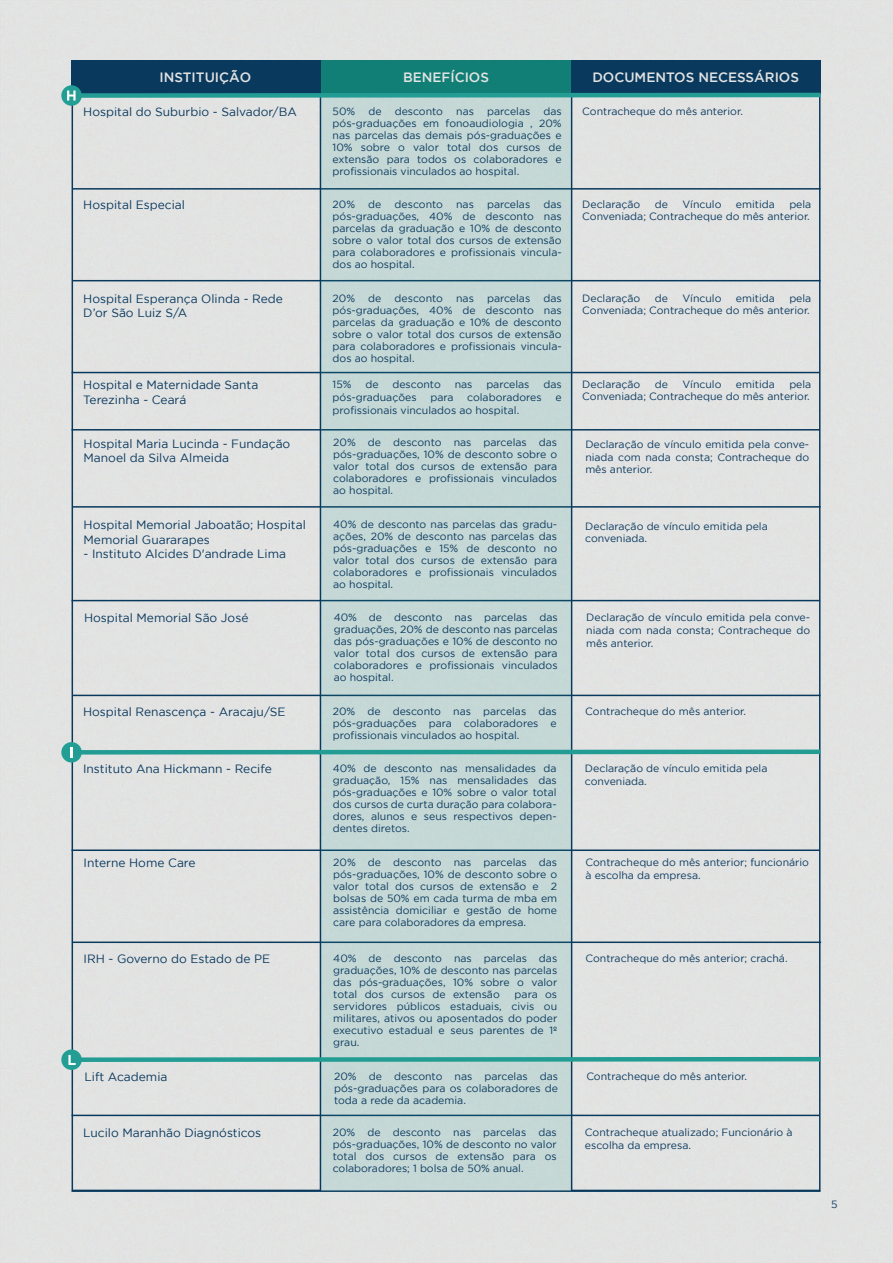
<style>
.page{position:relative;width:893px;height:1263px;background:#fff}
.page>*{position:absolute;margin:0;border:0;box-sizing:border-box;transform-origin:0 0}
.t1{font:500 13.5px "Gotham";color:#e3e4e3}
.t2{font:12px/14.4px "Gotham";color:#0a395e}
.t3{font:10.5px/12px "Gotham";color:#0a395e;text-align:justify}
</style>
<div class="page">
<div style="left:0;top:0;width:869px;height:1263px;background:#e2e3e2"></div>
<div style="left:72px;top:101px;width:249px;height:1089px;background:#e2e3e2"></div>
<div style="left:571px;top:101px;width:249px;height:1089px;background:#e2e3e2"></div>
<div style="left:72px;top:60px;width:249px;height:34px;background:#0a395e"></div>
<div style="left:321px;top:60px;width:250px;height:34px;background:#117f75"></div>
<div style="left:571px;top:60px;width:249px;height:34px;background:#0a395e"></div>
<hr style="left:72px;top:188px;width:748px;height:2px;background:#09395d">
<hr style="left:72px;top:280px;width:748px;height:1px;background:#09395d">
<hr style="left:72px;top:372px;width:748px;height:1px;background:#09395d">
<hr style="left:72px;top:429px;width:748px;height:1px;background:#09395d">
<hr style="left:72px;top:506px;width:749px;height:2px;background:#09395d">
<hr style="left:72px;top:600px;width:748px;height:1px;background:#09395d">
<hr style="left:72px;top:1190px;width:748px;height:2px;background:#09395d">
<hr style="left:72px;top:695px;width:748px;height:1px;background:#09395d">
<hr style="left:72px;top:849px;width:748px;height:2px;background:#09395d">
<hr style="left:72px;top:941px;width:749px;height:2px;background:#09395d">
<hr style="left:72px;top:1115px;width:748px;height:1px;background:#09395d">
<div style="left:321px;top:94px;width:250px;height:1097px;background:#c5d8d6"></div>
<div style="left:61px;top:85px;width:21px;height:21px;background:#239e94;border-radius:50%"></div>
<div style="left:61px;top:742px;width:21px;height:20px;background:#239e94;border-radius:50%"></div>
<div style="left:61px;top:1049px;width:21px;height:21px;background:#239e94;border-radius:50%"></div>
<svg style="left:67px;top:90px;width:758px;height:11px"></svg>
<svg style="left:70px;top:747px;width:755px;height:10px;background:#85c0bc"></svg>
<svg style="left:68px;top:1055px;width:757px;height:10px"></svg>
<p class="t1" style="left:159px;top:69px;width:93px">INSTITUIÇÃO</p>
<p class="t1" style="left:403px;top:69px;width:87px">BENEFÍCIOS</p>
<p class="t1" style="left:592px;top:69px;width:208px">DOCUMENTOS NECESSÁRIOS</p>
<p class="t2" style="left:83px;top:105px;width:215px">Hospital do Suburbio - Salvador/BA</p>
<p class="t3" style="left:582px;top:105px;width:162px">Contracheque do mês anterior.</p>
<p class="t3" style="left:333px;top:105px;width:231px;text-indent:211px">das pós-graduações em fonoaudiologia , 20% nas parcelas das demais pós-graduações e 10% sobre o valor total dos cursos de extensão para todos os colaboradores e profissionais vinculados ao hospital.</p>
<p class="t3" style="left:333px;top:105px;width:24px">50%</p>
<p class="t3" style="left:368px;top:105px;width:15px">de</p>
<p class="t3" style="left:395px;top:105px;width:81px">desconto nas</p>
<p class="t3" style="left:487px;top:105px;width:45px">parcelas</p>
<p class="t2" style="left:83px;top:198px;width:103px">Hospital Especial</p>
<p class="t3" style="left:333px;top:198px;width:231px;text-indent:211px">das pós-graduações, 40% de desconto nas parcelas da graduação e 10% de desconto sobre o valor total dos cursos de extensão para colaboradores e profissionais vincula&shy;dos ao hospital.</p>
<p class="t3" style="left:582px;top:198px;width:60px">Declaração</p>
<p class="t3" style="left:655px;top:198px;width:15px">de</p>
<p class="t3" style="left:682px;top:198px;width:41px">Vínculo</p>
<p class="t3" style="left:736px;top:198px;width:41px">emitida</p>
<p class="t3" style="left:333px;top:198px;width:24px">20%</p>
<p class="t3" style="left:368px;top:198px;width:15px">de</p>
<p class="t3" style="left:395px;top:198px;width:50px">desconto</p>
<p class="t3" style="left:456px;top:198px;width:19px">nas</p>
<p class="t3" style="left:487px;top:198px;width:45px">parcelas</p>
<p class="t3" style="left:582px;top:198px;width:231px;text-align:right">pela<br>Conveniada; Contracheque do mês anterior.</p>
<p class="t2" style="left:83px;top:291px;width:201px">Hospital Esperança Olinda - Rede<br>D’or São Luiz S/A</p>
<p class="t3" style="left:333px;top:292px;width:231px;text-indent:211px">das pós-graduações, 40% de desconto nas parcelas da graduação e 10% de desconto sobre o valor total dos cursos de extensão para colaboradores e profissionais vincula&shy;dos ao hospital.</p>
<p class="t3" style="left:582px;top:292px;width:60px">Declaração</p>
<p class="t3" style="left:655px;top:292px;width:15px">de</p>
<p class="t3" style="left:682px;top:292px;width:41px">Vínculo</p>
<p class="t3" style="left:736px;top:292px;width:41px">emitida</p>
<p class="t3" style="left:333px;top:292px;width:24px">20%</p>
<p class="t3" style="left:368px;top:292px;width:15px">de</p>
<p class="t3" style="left:395px;top:292px;width:50px">desconto</p>
<p class="t3" style="left:456px;top:292px;width:19px">nas</p>
<p class="t3" style="left:487px;top:292px;width:45px">parcelas</p>
<p class="t3" style="left:582px;top:292px;width:231px;text-align:right">pela<br>Conveniada; Contracheque do mês anterior.</p>
<p class="t2" style="left:83px;top:378px;width:177px">Hospital e Maternidade Santa<br>Terezinha - Ceará</p>
<p class="t3" style="left:333px;top:378px;width:20px">15%</p>
<p class="t3" style="left:365px;top:378px;width:15px">de</p>
<p class="t3" style="left:392px;top:378px;width:50px">desconto</p>
<p class="t3" style="left:455px;top:378px;width:19px">nas</p>
<p class="t3" style="left:486px;top:378px;width:45px">parcelas</p>
<p class="t3" style="left:543px;top:378px;width:20px">das</p>
<p class="t3" style="left:333px;top:391px;width:86px">pós-graduações</p>
<p class="t3" style="left:430px;top:391px;width:25px">para</p>
<p class="t3" style="left:467px;top:391px;width:76px">colaboradores</p>
<p class="t3" style="left:555px;top:391px;width:8px">e</p>
<p class="t3" style="left:333px;top:404px;width:188px">profissionais vinculados ao hospital.</p>
<p class="t3" style="left:582px;top:378px;width:60px">Declaração</p>
<p class="t3" style="left:655px;top:378px;width:15px">de</p>
<p class="t3" style="left:682px;top:378px;width:41px">Vínculo</p>
<p class="t3" style="left:736px;top:378px;width:41px">emitida</p>
<p class="t3" style="left:582px;top:378px;width:231px;text-align:right">pela<br>Conveniada; Contracheque do mês anterior.</p>
<p class="t2" style="left:84px;top:436px;width:208px">Hospital Maria Lucinda - Fundação<br>Manoel da Silva Almeida</p>
<p class="t3" style="left:333px;top:437px;width:225px">20% de desconto nas parcelas das pós-graduações, 10% de desconto sobre o valor total dos cursos de extensão para colaboradores e profissionais vinculados ao hospital.</p>
<p class="t3" style="left:585px;top:438px;width:225px;line-height:12.6px">Declaração de vínculo emitida pela conve&shy;niada com nada consta; Contracheque do mês anterior.</p>
<p class="t2" style="left:84px;top:517px;width:224px">Hospital Memorial Jaboatão; Hospital<br>Memorial Guararapes</p>
<p class="t2" style="left:84px;top:546px;width:204px">- Instituto Alcides D'andrade Lima</p>
<p class="t3" style="left:333px;top:518px;width:225px">40% de desconto nas parcelas das gradu&shy;ações, 20% de desconto nas parcelas das pós-graduações e 15% de desconto no valor total dos cursos de extensão para colaboradores e profissionais vinculados ao hospital.</p>
<p class="t3" style="left:585px;top:519px;width:184px;line-height:12.6px">Declaração de vínculo emitida pela conveniada.</p>
<p class="t2" style="left:84px;top:611px;width:166px">Hospital Memorial São José</p>
<p class="t3" style="left:334px;top:611px;width:225px">40% de desconto nas parcelas das graduações, 20% de desconto nas parcelas das pós-graduações e 10% de desconto no valor total dos cursos de extensão para colaboradores e profissionais vinculados ao hospital.</p>
<p class="t2" style="left:83px;top:704px;width:204px">Hospital Renascença - Aracaju/SE</p>
<p class="t3" style="left:333px;top:705px;width:225px">20% de desconto nas parcelas das</p>
<p class="t3" style="left:585px;top:705px;width:162px">Contracheque do mês anterior.</p>
<p class="t3" style="left:333px;top:717px;width:225px">pós-graduações para colaboradores e profissionais vinculados ao hospital.</p>
<p class="t2" style="left:83px;top:761px;width:190px">Instituto Ana Hickmann - Recife</p>
<p class="t3" style="left:333px;top:762px;width:225px">40% de desconto nas mensalidades da graduação, 15% nas mensalidades das pós-graduações e 10% sobre o valor total dos cursos de curta duração para colabora&shy;dores, alunos e seus respectivos depen&shy;dentes diretos.</p>
<p class="t3" style="left:585px;top:856px;width:225px;line-height:12.6px">Contracheque do mês anterior; funcionário à escolha da empresa.</p>
<p class="t3" style="left:586px;top:611px;width:225px;line-height:12.6px">Declaração de vínculo emitida pela conve&shy;niada com nada consta; Contracheque do mês anterior.</p>
<p class="t3" style="left:585px;top:762px;width:184px;line-height:12.6px">Declaração de vínculo emitida pela conveniada.</p>
<p class="t2" style="left:84px;top:855px;width:114px">Interne Home Care</p>
<p class="t3" style="left:333px;top:856px;width:225px">20% de desconto nas parcelas das pós-graduações, 10% de desconto sobre o valor total dos cursos de extensão e 2 bolsas de 50% em cada turma de mba em assistência domiciliar e gestão de home care para colaboradores da empresa.</p>
<p class="t2" style="left:84px;top:952px;width:188px">IRH - Governo do Estado de PE</p>
<p class="t3" style="left:333px;top:952px;width:225px">40% de desconto nas parcelas das</p>
<p class="t3" style="left:585px;top:952px;width:204px">Contracheque do mês anterior; crachá.</p>
<p class="t3" style="left:333px;top:964px;width:225px">graduações, 10% de desconto nas parcelas das pós-graduações, 10% sobre o valor total dos cursos de extensão</p>
<p class="t3" style="left:333px;top:988px;width:225px;text-indent:181px">para os servidores públicos estaduais, civis ou militares, ativos ou aposentados do poder executivo estadual e seus parentes de 1º grau.</p>
<p class="t2" style="left:84px;top:1069px;width:85px">Lift Academia</p>
<p class="t3" style="left:334px;top:1070px;width:225px">20% de desconto nas parcelas das</p>
<p class="t3" style="left:586px;top:1070px;width:162px">Contracheque do mês anterior.</p>
<p class="t3" style="left:334px;top:1082px;width:225px">pós-graduações para os colaboradores de toda a rede da academia.</p>
<p class="t3" style="left:585px;top:1126px;width:209px;line-height:12.6px">Contracheque atualizado; Funcionário à escolha da empresa.</p>
<p class="t2" style="left:83px;top:1125px;width:180px">Lucilo Maranhão Diagnósticos</p>
<p class="t3" style="left:333px;top:1126px;width:225px">20% de desconto nas parcelas das pós-graduações, 10% de desconto no valor total dos cursos de extensão para os colaboradores; 1 bolsa de 50% anual.</p>
<p class="t3" style="left:831px;top:1198px;width:8px">5</p>
</div>
